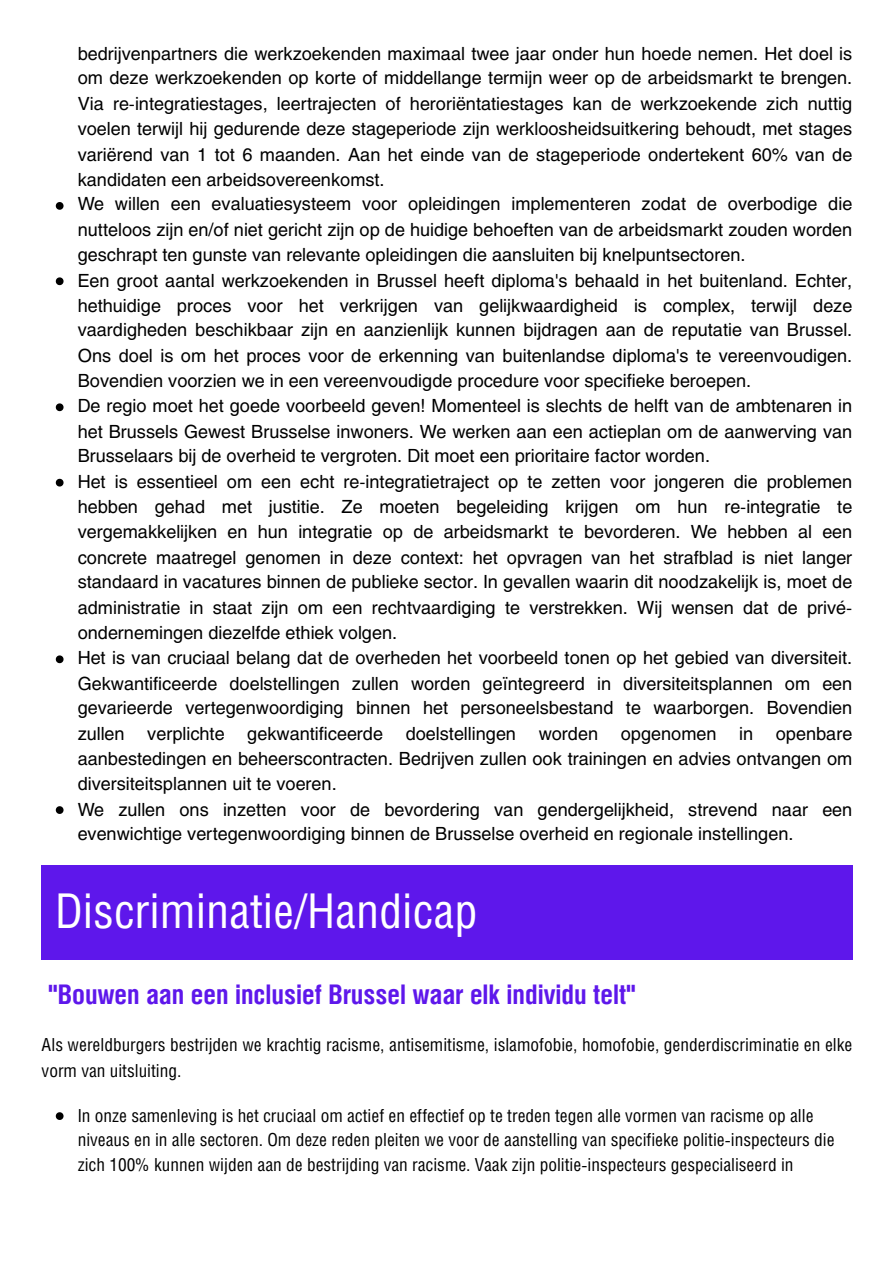
<style>
.page{position:relative;width:894px;height:1263px;background:#fff}
.page>*{position:absolute;margin:0;border:0;box-sizing:border-box;transform-origin:0 0}
.t1{font:48px "Helios Cond";color:#fff}
.t2{font:700 27px "Helios Cond";color:#5e17eb}
.t3{font:18px/25.2px "Helios";color:#000;text-align:justify}
.t4{font:18px/24.8px "Helios Cond";color:#000}
</style>
<div class="page">
<svg style="left:56px;top:202px;width:7px;height:8px"></svg>
<svg style="left:56px;top:277px;width:7px;height:8px"></svg>
<svg style="left:56px;top:403px;width:7px;height:8px"></svg>
<svg style="left:56px;top:479px;width:7px;height:7px"></svg>
<svg style="left:56px;top:655px;width:7px;height:8px"></svg>
<svg style="left:56px;top:806px;width:7px;height:8px"></svg>
<div style="left:42px;top:865px;width:810px;height:95px;background:#5e17eb"></div>
<svg style="left:56px;top:1112px;width:7px;height:8px"></svg>
<p class="t3" style="left:78px;top:40px;width:775px">bedrijvenpartners die werkzoekenden maximaal twee jaar onder hun hoede nemen. Het doel is om deze werkzoekenden op korte of middellange termijn weer op de arbeidsmarkt te brengen.<br>Via re-integratiestages, leertrajecten of heroriëntatiestages kan de werkzoekende zich nuttig voelen terwijl hij gedurende deze stageperiode zijn werkloosheidsuitkering behoudt, met stages variërend van 1 tot 6 maanden. Aan het einde van de stageperiode ondertekent 60% van de kandidaten een arbeidsovereenkomst.</p>
<p class="t3" style="left:78px;top:191px;width:775px">We willen een evaluatiesysteem voor opleidingen implementeren zodat de overbodige die nutteloos zijn en/of niet gericht zijn op de huidige behoeften van de arbeidsmarkt zouden worden geschrapt ten gunste van relevante opleidingen die aansluiten bij knelpuntsectoren.</p>
<p class="t3" style="left:78px;top:267px;width:775px">Een groot aantal werkzoekenden in Brussel heeft diploma's behaald in het buitenland. Echter, hethuidige proces voor het verkrijgen van gelijkwaardigheid is complex, terwijl deze vaardigheden beschikbaar zijn en aanzienlijk kunnen bijdragen aan de reputatie van Brussel.<br>Ons doel is om het proces voor de erkenning van buitenlandse diploma's te vereenvoudigen.<br>Bovendien voorzien we in een vereenvoudigde procedure voor specifieke beroepen.</p>
<p class="t3" style="left:78px;top:392px;width:775px">De regio moet het goede voorbeeld geven! Momenteel is slechts de helft van de ambtenaren in het Brussels Gewest Brusselse inwoners. We werken aan een actieplan om de aanwerving van Brusselaars bij de overheid te vergroten. Dit moet een prioritaire factor worden.</p>
<p class="t3" style="left:78px;top:469px;width:775px">Het is essentieel om een echt re-integratietraject op te zetten voor jongeren die problemen hebben gehad met justitie. Ze moeten begeleiding krijgen om hun re-integratie te vergemakkelijken en hun integratie op de arbeidsmarkt te bevorderen. We hebben al een concrete maatregel genomen in deze context: het opvragen van het strafblad is niet langer standaard in vacatures binnen de publieke sector. In gevallen waarin dit noodzakelijk is, moet de administratie in staat zijn om een rechtvaardiging te verstrekken. Wij wensen dat de privé&shy;ondernemingen diezelfde ethiek volgen.</p>
<p class="t3" style="left:78px;top:644px;width:775px">Het is van cruciaal belang dat de overheden het voorbeeld tonen op het gebied van diversiteit.<br>Gekwantificeerde doelstellingen zullen worden geïntegreerd in diversiteitsplannen om een gevarieerde vertegenwoordiging binnen het personeelsbestand te waarborgen. Bovendien zullen</p>
<p class="t3" style="left:147px;top:721px;width:79px">verplichte</p>
<p class="t3" style="left:247px;top:721px;width:137px">gekwantificeerde</p>
<p class="t3" style="left:405px;top:721px;width:112px">doelstellingen</p>
<p class="t3" style="left:538px;top:721px;width:61px">worden</p>
<p class="t3" style="left:620px;top:721px;width:97px">opgenomen</p>
<p class="t3" style="left:739px;top:721px;width:16px">in</p>
<p class="t3" style="left:78px;top:721px;width:775px;line-height:24.8px;text-indent:698px">openbare aanbestedingen en beheerscontracten. Bedrijven zullen ook trainingen en advies ontvangen om diversiteitsplannen uit te voeren.</p>
<p class="t3" style="left:78px;top:796px;width:775px;line-height:24.8px">We zullen ons inzetten voor de bevordering van gendergelijkheid, strevend naar een evenwichtige vertegenwoordiging binnen de Brusselse overheid en regionale instellingen.</p>
<p class="t1" style="left:55px;top:882px;width:423px">Discriminatie/Handicap</p>
<h1 class="t2" style="left:48px;top:975px;width:589px">"Bouwen aan een inclusief Brussel waar elk individu telt"</h1>
<p class="t4" style="left:42px;top:1031px;width:811px;line-height:25.8px">Als wereldburgers bestrijden we krachtig racisme, antisemitisme, islamofobie, homofobie, genderdiscriminatie en elke vorm van uitsluiting.</p>
<p class="t4" style="left:78px;top:1103px;width:758px">In onze samenleving is het cruciaal om actief en effectief op te treden tegen alle vormen van racisme op alle niveaus en in alle sectoren. Om deze reden pleiten we voor de aanstelling van specifieke politie-inspecteurs die zich 100% kunnen wijden aan de bestrijding van racisme. Vaak zijn politie-inspecteurs gespecialiseerd in</p>
</div>
